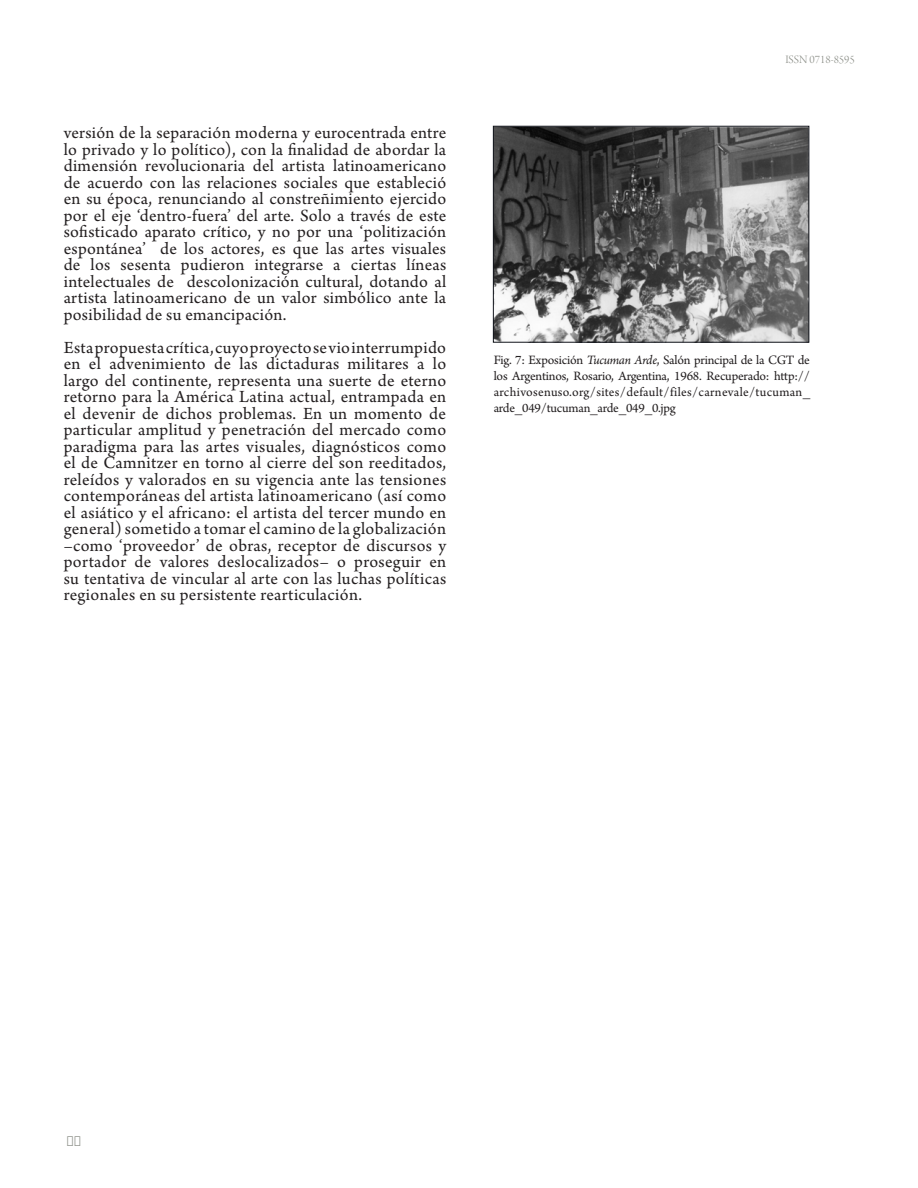
<style>
.page{position:relative;width:918px;height:1188px;background:#fff}
.page>*{position:absolute;margin:0;border:0;box-sizing:border-box;transform-origin:0 0}
.t1{font:18px/16.5px "Arno Pro";letter-spacing:.015em;color:#231f20;text-align:justify}
.t2{font:13.5px/16.2px "Arno Pro";letter-spacing:.015em;color:#231f20;text-align:justify}
.t3{font:12px "Arno Pro Light Display";color:#8c8f88}
.s1{font-style:italic}
</style>
<div class="page">
<img style="left:495px;top:128px;width:312px;height:213px">
<div style="left:493px;top:126px;width:316px;height:217px;border:1px solid #13161d"></div>
<p class="t1" style="left:64px;top:125px;width:384px">versión de la separación moderna y eurocentrada entre lo privado y lo político), con la finalidad de abordar la dimensión revolucionaria del artista latinoamericano de acuerdo con las relaciones sociales que estableció en su época, renunciando al constreñimiento ejercido por el eje ‘dentro-fuera’ del arte. Solo a través de este sofisticado aparato crítico, y no por una ‘politización espontánea’ de los actores, es que las artes visuales de los sesenta pudieron integrarse a ciertas líneas intelectuales de descolonización cultural, dotando al artista latinoamericano de un valor simbólico ante la posibilidad de su emancipación.</p>
<p class="t1" style="left:64px;top:340px;width:384px">Esta propuesta crítica, cuyo proyecto se vio interrumpido en el advenimiento de las dictaduras militares a lo largo del continente, representa una suerte de eterno retorno para la América Latina actual, entrampada en el devenir de dichos problemas. En un momento de particular amplitud y penetración del mercado como paradigma para las artes visuales, diagnósticos como el de Camnitzer en torno al cierre del son reeditados, releídos y valorados en su vigencia ante las tensiones contemporáneas del artista latinoamericano (así como el asiático y el africano: el artista del tercer mundo en general) sometido a tomar el camino de la globalización –como ‘proveedor’ de obras, receptor de discursos y portador de valores deslocalizados– o proseguir en su tentativa de vincular al arte con las luchas políticas regionales en su persistente rearticulación.</p>
<p class="t3" style="left:785px;top:53px;width:71px">ISSN 0718-8595</p>
<p class="t2" style="left:494px;top:352px;width:318px">Fig. 7: Exposición <span class="s1">Tucuman Arde</span>, Salón principal de la CGT de los Argentinos, Rosario, Argentina, 1968. Recuperado: http:// archivosenuso.org/sites/default/files/carnevale/tucuman_ arde_049/tucuman_arde_049_0.jpg</p>
</div>
